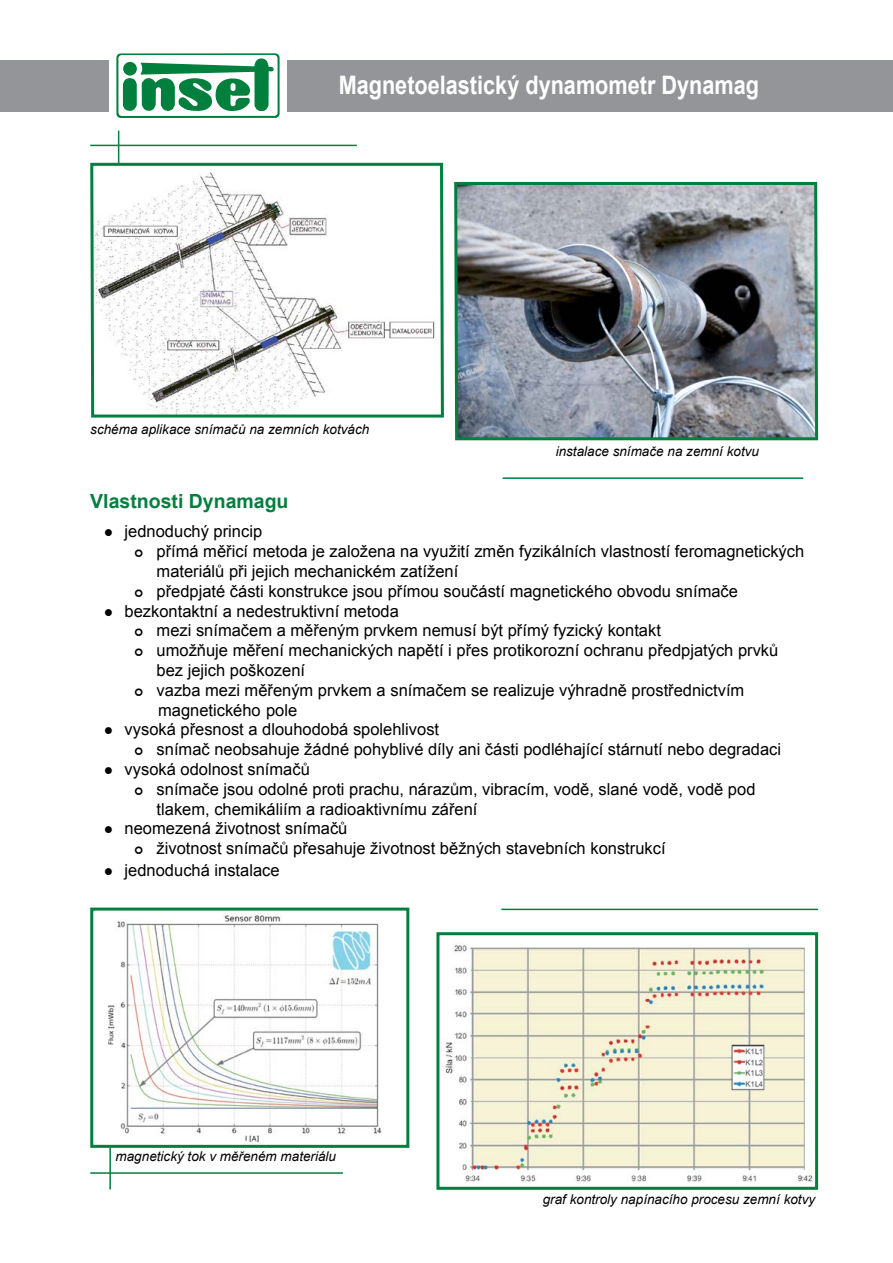
<style>
.page{position:relative;width:893px;height:1263px;background:#fff}
.page>*{position:absolute;margin:0;border:0;box-sizing:border-box;transform-origin:0 0}
.t1{font:700 25.5px "Arial";color:#fff;scale:.85 1}
.t2{font:700 19.5px "Arial";color:#007f3e}
.t3{font:16.5px/19.8px "Arial";color:#000}
.t4{font:italic 13.5px "Arial";color:#000}
</style>
<div class="page">
<hr style="left:118px;top:131px;width:1px;height:34px;background:#007f3e">
<hr style="left:90px;top:145px;width:267px;height:1px;background:#007f3e">
<hr style="left:503px;top:477px;width:300px;height:2px;background:#007f3e">
<svg style="left:90px;top:161px;width:354px;height:257px"></svg>
<img style="left:454px;top:181px;width:365px;height:260px">
<hr style="left:501px;top:909px;width:317px;height:1px;background:#007f3e">
<hr style="left:109px;top:920px;width:2px;height:269px;background:#007f3e">
<hr style="left:90px;top:1172px;width:253px;height:2px;background:#007f3e">
<div style="left:0;top:60px;width:109px;height:51px;background:#939598"></div>
<div style="left:288px;top:60px;width:605px;height:51px;background:#939598"></div>
<svg style="left:116px;top:53px;width:164px;height:65px"></svg>
<div style="left:123px;top:62px;width:14px;height:14px;background:#007f3d;border-radius:50%"></div>
<img style="left:108px;top:915px;width:274px;height:229px">
<div style="left:90px;top:907px;width:319px;height:241px;border:3px solid #007f3e"></div>
<img style="left:445px;top:944px;width:368px;height:238px">
<div style="left:436px;top:932px;width:382px;height:258px;border:3px solid #007f3e"></div>
<h1 class="t1" style="left:339px;top:68px;width:496px">Magnetoelastický dynamometr Dynamag</h1>
<p class="t4" style="left:90px;top:421px;width:281px">schéma aplikace snímačů na zemních kotvách</p>
<p class="t4" style="left:556px;top:443px;width:205px">instalace snímače na zemní kotvu</p>
<p class="t2" style="left:90px;top:488px;width:200px">Vlastnosti Dynamagu</p>
<p class="t3" style="left:157px;top:522px;width:649px;text-indent:-53px">● jednoduchý princip<br>přímá měřicí metoda je založena na využití změn fyzikálních vlastností feromagnetických materiálů při jejich mechanickém zatížení<br>předpjaté části konstrukce jsou přímou součástí magnetického obvodu snímače</p>
<p class="t3" style="left:157px;top:601px;width:623px;text-indent:-53px">● bezkontaktní a nedestruktivní metoda<br>mezi snímačem a měřeným prvkem nemusí být přímý fyzický kontakt<br>umožňuje měření mechanických napětí i přes protikorozní ochranu předpjatých prvků bez jejich poškození<br>vazba mezi měřeným prvkem a snímačem se realizuje výhradně prostřednictvím magnetického pole</p>
<p class="t3" style="left:157px;top:720px;width:626px;text-indent:-53px">● vysoká přesnost a dlouhodobá spolehlivost<br>snímač neobsahuje žádné pohyblivé díly ani části podléhající stárnutí nebo degradaci</p>
<p class="t3" style="left:157px;top:759px;width:600px;text-indent:-53px">● vysoká odolnost snímačů<br>snímače jsou odolné proti prachu, nárazům, vibracím, vodě, slané vodě, vodě pod tlakem, chemikáliím a radioaktivnímu záření</p>
<p class="t3" style="left:157px;top:819px;width:510px;text-indent:-53px">● neomezená životnost snímačů<br>životnost snímačů přesahuje životnost běžných stavebních konstrukcí</p>
<p class="t3" style="left:104px;top:860px;width:177px">● jednoduchá instalace</p>
<p class="t4" style="left:116px;top:1148px;width:222px">magnetický tok v měřeném materiálu</p>
<p class="t4" style="left:543px;top:1190px;width:274px">graf kontroly napínacího procesu zemní kotvy</p>
</div>
